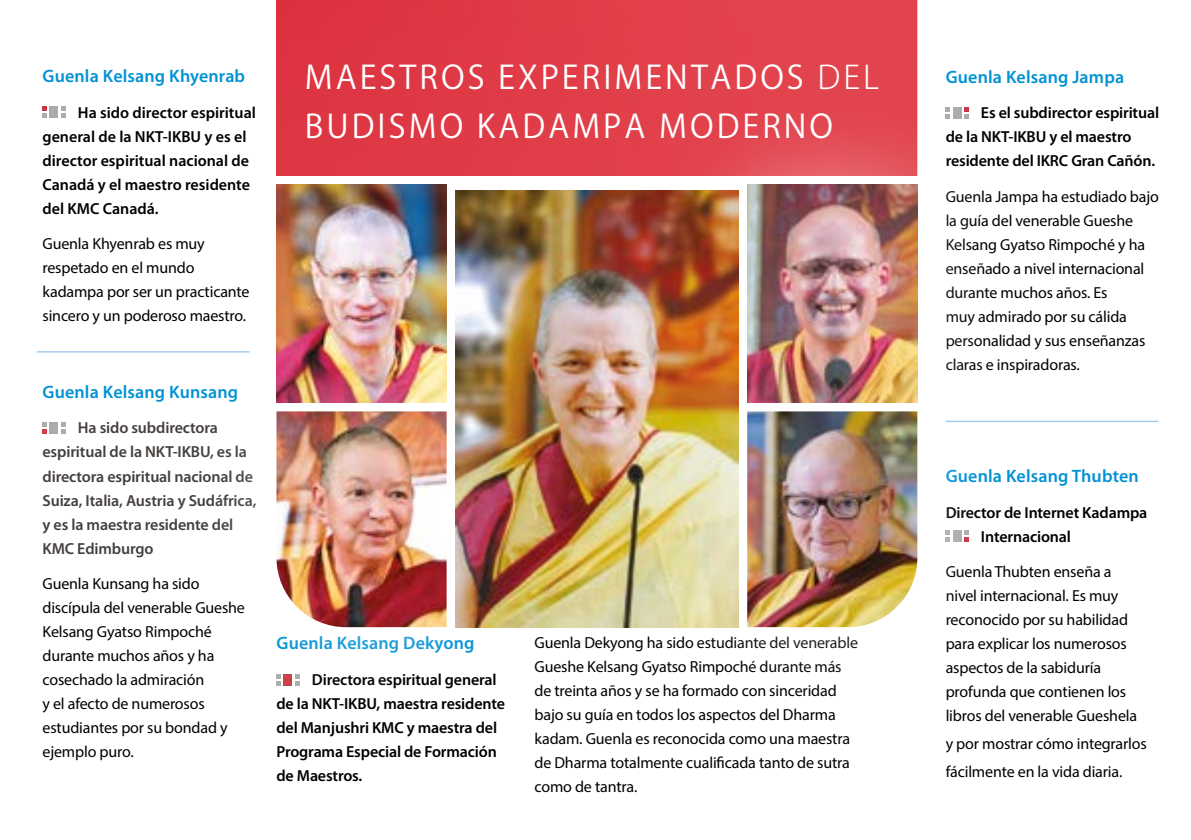
<style>
.page{position:relative;width:1191px;height:840px;background:#fff}
.page>*{position:absolute;margin:0;border:0;box-sizing:border-box;transform-origin:0 0}
.t1{font:32px/49px "Koz Go Pro";letter-spacing:.095em;color:#fff}
.t2{font:600 18px "Myriad Pro";letter-spacing:.01em;color:#0092d4}
.t3{font:16px/24px "Myriad Pro";letter-spacing:-.01em;color:#000}
.t4{font:600 16px/24px "Myriad Pro";letter-spacing:-.01em;color:#000}
.t5{font:600 16px/24px "Myriad Pro";letter-spacing:-.01em;color:#44403e}
.s1{font-weight:300}
</style>
<div class="page">
<div style="left:50px;top:106px;width:8px;height:12px;background:#aeabab"></div>
<div style="left:50px;top:422px;width:8px;height:11px;background:#aeabab"></div>
<hr style="left:945px;top:420px;width:213px;height:2px;background:#9cc7eb">
<div style="left:0;top:272px;width:296px;height:160px;background:#fff"></div>
<hr style="left:37px;top:351px;width:212px;height:1px;background:#9cc7eb">
<img style="left:276px;top:0;width:641px;height:175px">
<div style="left:662px;top:99px;width:340px;height:388px;background:#fff;opacity:.42"></div>
<img style="left:747px;top:184px;width:170px;height:142px">
<img style="left:455px;top:190px;width:283px;height:436px">
<img style="left:276px;top:184px;width:170px;height:142px">
<div style="left:662px;top:326px;width:340px;height:384px;background:#fff;opacity:.42"></div>
<img style="left:747px;top:411px;width:170px;height:215px">
<div style="left:191px;top:326px;width:340px;height:384px;background:#fff;opacity:.42"></div>
<img style="left:276px;top:411px;width:170px;height:215px">
<p class="t2" style="left:43px;top:65px;width:204px">Guenla Kelsang Khyenrab</p>
<p class="t4" style="left:43px;top:100px;width:215px;text-indent:35px">Ha sido director espiritual general de la NKT-IKBU y es el director espiritual nacional de<br>Canadá y el maestro residente del KMC Canadá.</p>
<p class="t3" style="left:43px;top:231px;width:209px">Guenla Khyenrab es muy respetado en el mundo kadampa por ser un practicante sincero y un poderoso maestro.</p>
<h1 class="t1" style="left:305px;top:54px;width:576px">MAESTROS EXPERIMENTADOS <span class="s1">DEL<br></span>BUDISMO KADAMPA MODERNO</h1>
<p class="t2" style="left:43px;top:380px;width:197px">Guenla Kelsang Kunsang</p>
<p class="t5" style="left:43px;top:415px;width:215px;text-indent:35px">Ha sido subdirectora espiritual de la NKT-IKBU, es la directora espiritual nacional de<br>Suiza, Italia, Austria y Sudáfrica, y es la maestra residente del<br>KMC Edimburgo</p>
<p class="t3" style="left:43px;top:571px;width:204px">Guenla Kunsang ha sido discípula del venerable Gueshe<br>Kelsang Gyatso Rimpoché durante muchos años y ha cosechado la admiración<br>y el afecto de numerosos estudiantes por su bondad y ejemplo puro.</p>
<p class="t2" style="left:276px;top:631px;width:200px">Guenla Kelsang Dekyong</p>
<p class="t4" style="left:276px;top:666px;width:230px;text-indent:35px">Directora espiritual general de la NKT-IKBU, maestra residente del Manjushri KMC y maestra del<br>Programa Especial de Formación de Maestros.</p>
<p class="t3" style="left:534px;top:629px;width:325px">Guenla Dekyong ha sido estudiante del venerable Gueshe Kelsang Gyatso Rimpoché durante más de treinta años y se ha formado con sinceridad bajo su guía en todos los aspectos del Dharma kadam. Guenla es reconocida como una maestra de Dharma totalmente cualificada tanto de sutra como de tantra.</p>
<p class="t2" style="left:945px;top:65px;width:180px">Guenla Kelsang Jampa</p>
<p class="t4" style="left:945px;top:101px;width:215px;text-indent:35px">Es el subdirector espiritual de la NKT-IKBU y el maestro residente del IKRC Gran Cañón.</p>
<p class="t3" style="left:945px;top:184px;width:215px">Guenla Jampa ha estudiado bajo la guía del venerable Gueshe<br>Kelsang Gyatso Rimpoché y ha enseñado a nivel internacional durante muchos años. Es<br>muy admirado por su cálida personalidad y sus enseñanzas claras e inspiradoras.</p>
<p class="t2" style="left:945px;top:464px;width:195px">Guenla Kelsang Thubten</p>
<p class="t4" style="left:981px;top:499px;width:168px;text-indent:-35px">Director de Internet Kadampa<br>Internacional</p>
<p class="t3" style="left:945px;top:559px;width:193px">Guenla Thubten enseña a nivel internacional. Es muy reconocido por su habilidad para explicar los numerosos aspectos de la sabiduría profunda que contienen los libros del venerable Gueshela</p>
<p class="t3" style="left:945px;top:729px;width:203px;line-height:28px">y por mostrar cómo integrarlos fácilmente en la vida diaria.</p>
</div>
